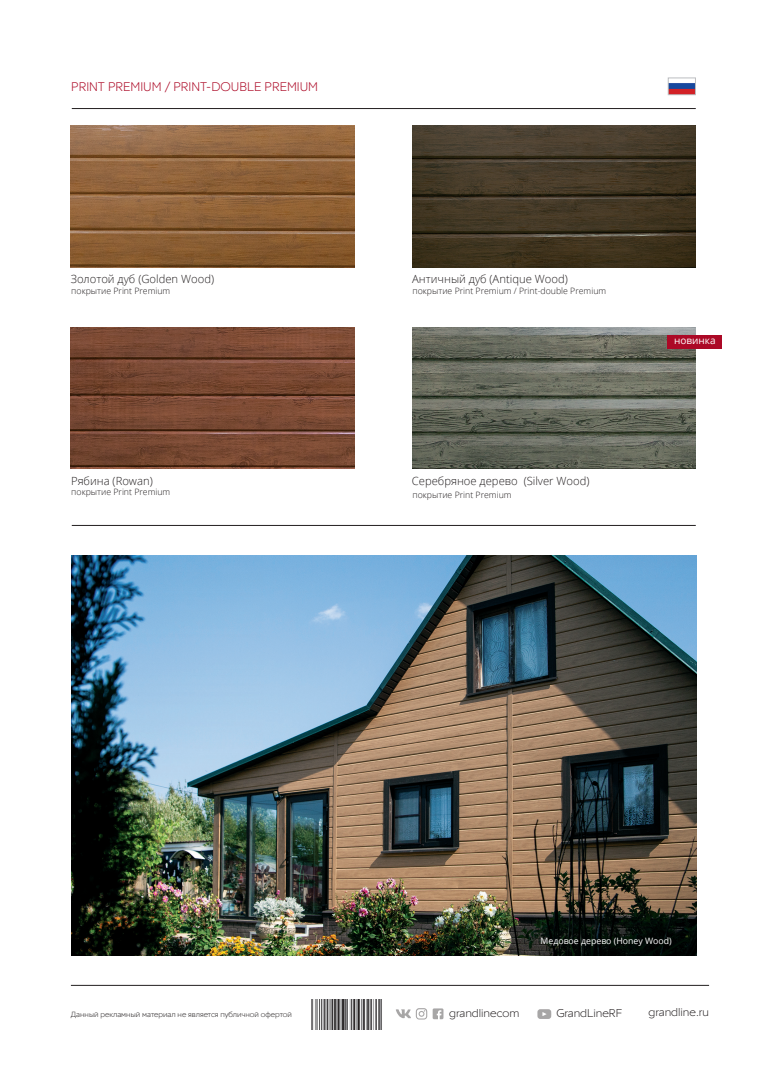
<style>
.page{position:relative;width:780px;height:1088px;background:#fff}
.page>*{position:absolute;margin:0;border:0;box-sizing:border-box;transform-origin:0 0}
.тех_характеристики{font:300 12.5px "Red Ring";color:#ac0926}
.определение{font:300 11.25px "Open Sans";color:#231f20}
.t1{font:300 11.25px "Red Ring";color:#231f20}
.Текст_в_колонках{font:10px "Open Sans";color:#fff}
.определение-2{font:300 8.75px "Open Sans";color:#231f20}
.определение-3{font:8.75px "Open Sans";color:#fff}
.t2{font:300 7.5px "Red Ring";color:#231f20}
</style>
<div class="page">
<img style="left:311px;top:999px;width:71px;height:30px">
<hr style="left:71px;top:985px;width:638px;height:1px;background:#231f20">
<svg style="left:537px;top:1009px;width:14px;height:10px"></svg>
<svg style="left:396px;top:1008px;width:47px;height:11px"></svg>
<img style="left:71px;top:555px;width:625px;height:401px">
<hr style="left:72px;top:108px;width:623px;height:1px;background:#231f20">
<hr style="left:72px;top:525px;width:623px;height:1px;background:#231f20">
<img style="left:670px;top:83px;width:23px;height:10px">
<div style="left:668px;top:78px;width:27px;height:17px;border:1px solid #bcbdc0"></div>
<img style="left:71px;top:126px;width:283px;height:142px">
<img style="left:412px;top:126px;width:283px;height:142px">
<img style="left:71px;top:327px;width:283px;height:142px">
<img style="left:412px;top:327px;width:283px;height:142px">
<div style="left:667px;top:335px;width:55px;height:13px;background:#ac0926"></div>
<p class="тех_характеристики" style="left:71px;top:79px;width:248px">PRINT PREMIUM / PRINT-DOUBLE PREMIUM</p>
<p class="определение" style="left:71px;top:272px;width:145px">Золотой дуб (Golden Wood)</p>
<p class="определение-2" style="left:71px;top:285px;width:100px">покрытие Print Premium</p>
<p class="определение" style="left:71px;top:473px;width:83px">Рябина (Rowan)</p>
<p class="определение-2" style="left:71px;top:486px;width:100px">покрытие Print Premium</p>
<p class="определение" style="left:412px;top:272px;width:157px">Античный дуб (Antique Wood)</p>
<p class="определение-2" style="left:412px;top:285px;width:195px">покрытие Print Premium / Print-double Premium</p>
<p class="определение" style="left:412px;top:473px;width:179px">Серебряное дерево (Silver Wood)</p>
<p class="определение-2" style="left:412px;top:489px;width:100px">покрытие Print Premium</p>
<p class="Текст_в_колонках" style="left:674px;top:334px;width:43px">новинка</p>
<p class="определение-3" style="left:540px;top:935px;width:133px">Медовое дерево (Honey Wood)</p>
<p class="t2" style="left:71px;top:1009px;width:222px">Данный рекламный материал не является публичной офертой</p>
<p class="t1" style="left:449px;top:1006px;width:72px">grandlinecom</p>
<p class="t1" style="left:556px;top:1006px;width:67px">GrandLineRF</p>
<p class="t1" style="left:648px;top:1005px;width:62px">grandline.ru</p>
</div>
